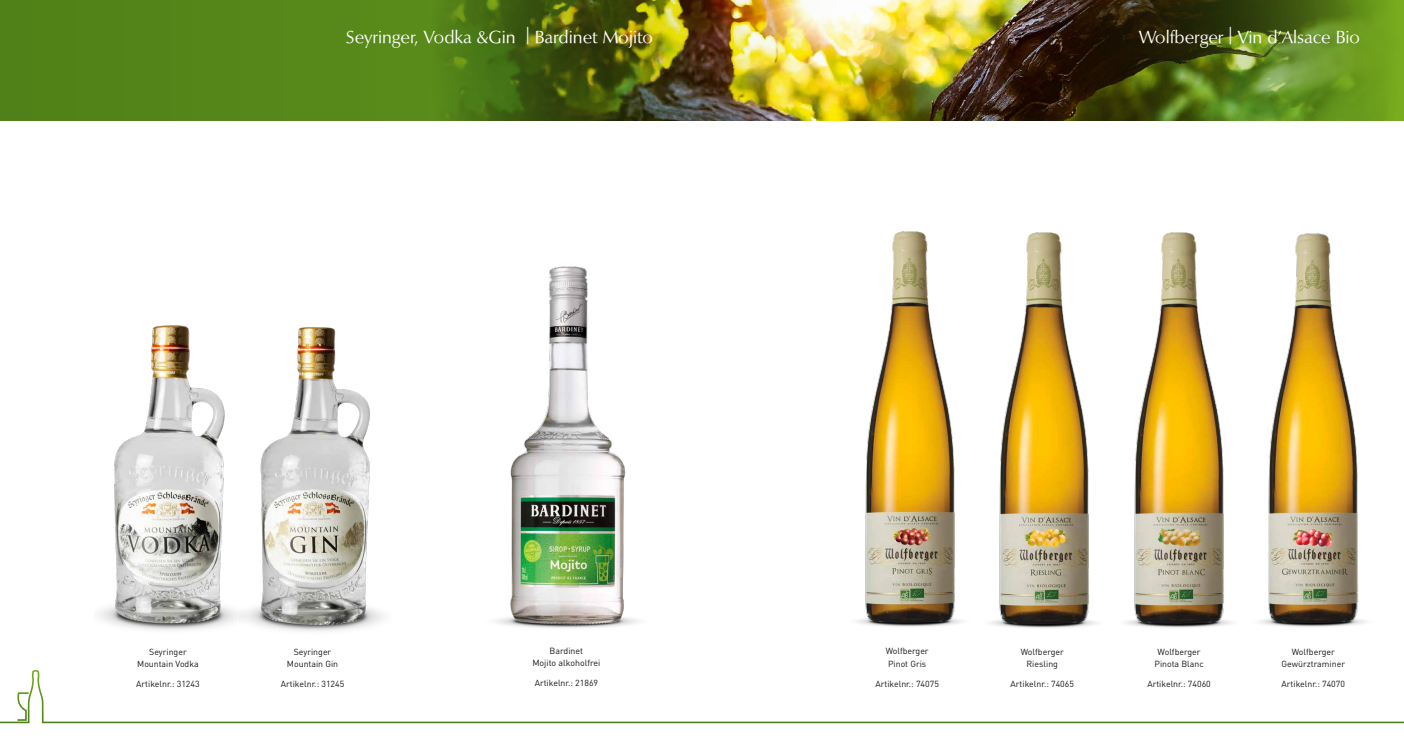
<style>
.page{position:relative;width:1404px;height:738px;background:#fff}
.page>*{position:absolute;margin:0;border:0;box-sizing:border-box;transform-origin:0 0}
.t1{font:17.5px "Optima BQ";color:#fff}
.t2{font:8.88px/12.4px "DIN";color:#181716;text-align:center}
.t3{font:8.75px/12.4px "DIN";color:#181716;text-align:center}
</style>
<div class="page">
<svg style="left:0;top:670px;width:1403px;height:52px"></svg>
<div style="left:0;top:0;width:1403px;height:120px;background:#548619"></div>
<img style="left:247px;top:327px;width:137px;height:304px">
<img style="left:98px;top:325px;width:149px;height:305px">
<img style="left:495px;top:266px;width:145px;height:362px">
<img style="left:446px;top:0;width:957px;height:120px">
<img style="left:1259px;top:233px;width:107px;height:394px">
<img style="left:1125px;top:232px;width:107px;height:396px">
<img style="left:991px;top:233px;width:106px;height:395px">
<img style="left:856px;top:231px;width:107px;height:396px">
<h1 class="t1" style="left:346px;top:26px;width:309px">Seyringer, Vodka &amp;Gin | Bardinet Mojito</h1>
<h1 class="t1" style="left:1138px;top:26px;width:223px">Wolfberger | Vin d’Alsace Bio</h1>
<p class="t3" style="left:137px;top:644px;width:63px">Seyringer<br>Mountain Vodka</p>
<p class="t3" style="left:136px;top:676px;width:65px">Artikelnr.: 31243</p>
<p class="t3" style="left:287px;top:644px;width:53px">Seyringer<br>Mountain Gin</p>
<p class="t3" style="left:281px;top:676px;width:65px">Artikelnr.: 31245</p>
<p class="t2" style="left:532px;top:643px;width:70px">Bardinet<br>Mojito alkoholfrei</p>
<p class="t3" style="left:534px;top:676px;width:65px">Artikelnr.: 21869</p>
<p class="t3" style="left:885px;top:644px;width:44px;text-align:left">Wolfberger<br>Pinot Gris</p>
<p class="t3" style="left:875px;top:676px;width:65px">Artikelnr.: 74075</p>
<p class="t3" style="left:1020px;top:644px;width:44px">Wolfberger<br>Riesling</p>
<p class="t3" style="left:1010px;top:677px;width:65px">Artikelnr.: 74065</p>
<p class="t3" style="left:1154px;top:644px;width:51px">Wolfberger<br>Pinota Blanc</p>
<p class="t3" style="left:1147px;top:677px;width:65px">Artikelnr.: 74060</p>
<p class="t3" style="left:1281px;top:644px;width:65px">Wolfberger<br>Gewürztraminer</p>
<p class="t3" style="left:1281px;top:677px;width:65px">Artikelnr.: 74070</p>
</div>
